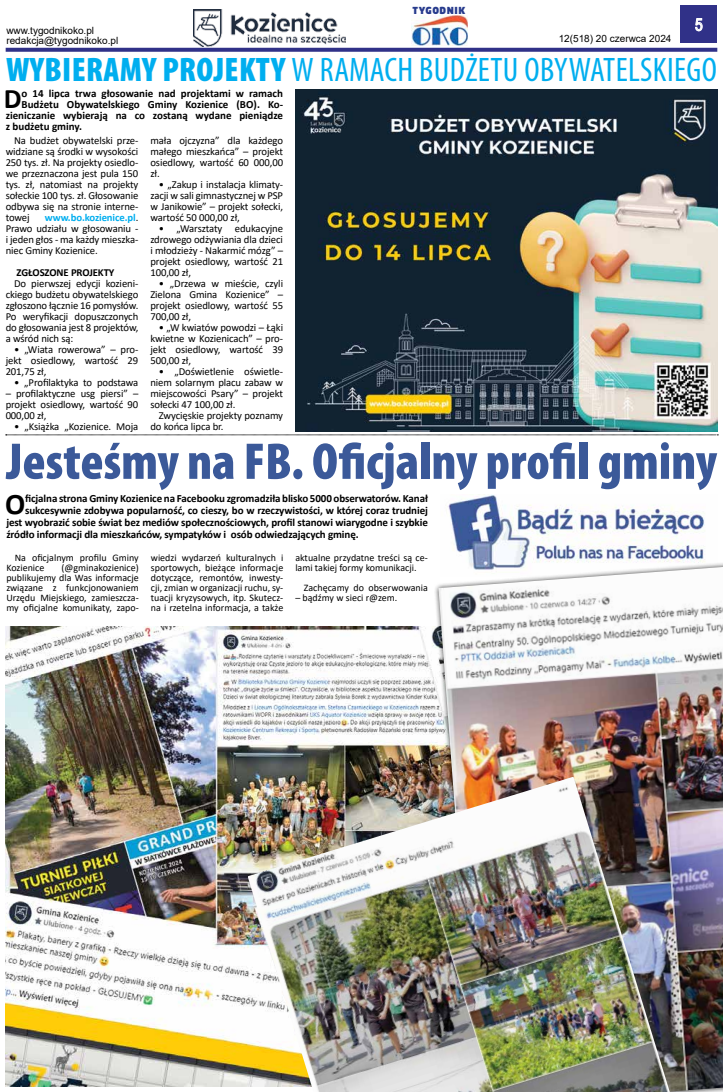
<style>
.page{position:relative;width:723px;height:1092px;background:#fff}
.page>*{position:absolute;margin:0;border:0;box-sizing:border-box;transform-origin:0 0}
.t1{font:900 condensed 52px "Myriad Pro";color:#3b5999}
.t2{font:condensed 34.1px "Myriad Pro";letter-spacing:.01em;color:#00aeef}
.t3{font:700 29.9px "Calibri";color:#000}
.t4{font:700 28.3px "Calibri";color:#000}
.t5{font:17px "Arial Narrow";color:#fff}
.t6{font:700 11px "Calibri";letter-spacing:-.01em;color:#000}
.t7{font:10.7px/11px "Calibri";letter-spacing:-.01em;color:#000;text-align:justify}
.t8{font:700 10.7px "Calibri";letter-spacing:-.01em;color:#000}
.t9{font:10px/10px "Calibri";color:#000}
.t10{font:10px "Arial";color:#000}
.t11{font:900 9.6px "Neo Sans Pro";letter-spacing:.06em;color:#273b8d}
.s1{font-weight:900}
.s2{font-weight:700;color:#00aeef}
</style>
<div class="page">
<div style="left:680px;top:6px;width:37px;height:37px;background:#303188"></div>
<svg style="left:695px;top:18px;width:8px;height:13px"></svg>
<svg style="left:6px;top:48px;width:711px;height:4px;background:#3c3d8f"></svg>
<img style="left:412px;top:16px;width:56px;height:30px">
<img style="left:194px;top:10px;width:151px;height:37px">
<img style="left:295px;top:89px;width:422px;height:342px">
<img style="left:448px;top:494px;width:257px;height:57px">
<svg style="left:6px;top:434px;width:712px;height:1px"></svg>
<img style="left:5px;top:626px;width:428px;height:460px">
<div style="left:433px;top:551px;width:290px;height:540px;background:#000;opacity:.75"></div>
<img style="left:438px;top:567px;width:285px;height:524px">
<img style="left:248px;top:776px;width:422px;height:315px">
<p class="t11" style="left:412px;top:4px;width:55px">TYGODNIK</p>
<p class="t10" style="left:6px;top:23px;width:89px">www.tygodnikoko.pl</p>
<p class="t10" style="left:6px;top:33px;width:113px">redakcja@tygodnikoko.pl</p>
<p class="t10" style="left:559px;top:32px;width:114px">12(518) 20 czerwca 2024</p>
<h3 class="t5" style="left:695px;top:12px;width:9px">5</h3>
<h2 class="t2" style="left:6px;top:51px;width:712px"><span class="s1">WYBIERAMY PROJEKTY</span> W RAMACH BUDŻETU OBYWATELSKIEGO</h2>
<h3 class="t4" style="left:4px;top:79px;width:19px">D</h3>
<p class="t6" style="left:22px;top:86px;width:263px">o 14 lipca trwa głosowanie nad projektami w ramach</p>
<p class="t6" style="left:22px;top:97px;width:263px">Budżetu Obywatelskiego Gminy Kozienice (BO). Ko-</p>
<p class="t6" style="left:6px;top:108px;width:279px">zieniczanie wybierają na co zostaną wydane pieniądze</p>
<p class="t6" style="left:6px;top:119px;width:78px">z budżetu gminy.</p>
<p class="t7" style="left:150px;top:134px;width:134px">mała ojczyzna” dla każdego małego mieszkańca” – projekt osiedlowy, wartość 60 000,00 zł.</p>
<p class="t7" style="left:150px;top:178px;width:134px;text-indent:9px">• „Zakup i instalacja klimaty&shy;zacji w sali gimnastycznej w PSP w Janikowie” – projekt sołecki, wartość 50 000,00 zł,</p>
<p class="t7" style="left:150px;top:222px;width:134px;text-indent:9px">• „Warsztaty edukacyjne zdrowego odżywiania dla dzieci i młodzieży - Nakarmić mózg” – projekt osiedlowy, wartość 21<br>100,00 zł,</p>
<p class="t7" style="left:150px;top:277px;width:134px;text-indent:9px">• „Drzewa w mieście, czyli Zielona Gmina Kozienice” – projekt osiedlowy, wartość 55<br>700,00 zł,</p>
<p class="t7" style="left:150px;top:321px;width:134px;text-indent:9px">• „W kwiatów powodzi – Łąki kwietne w Kozienicach” – pro&shy;jekt osiedlowy, wartość 39<br>500,00 zł,</p>
<p class="t7" style="left:150px;top:365px;width:134px;text-indent:9px">• „Doświetlenie oświetle&shy;niem solarnym placu zabaw w miejscowości Psary” – projekt sołecki 47 100,00 zł.</p>
<p class="t7" style="left:150px;top:409px;width:134px;text-indent:9px">Zwycięskie projekty poznamy do końca lipca br.</p>
<h1 class="t1" style="left:6px;top:432px;width:712px">Jesteśmy na FB. Oficjalny profil gminy</h1>
<h3 class="t3" style="left:5px;top:483px;width:22px">O</h3>
<p class="t6" style="left:25px;top:491px;width:404px">ficjalna strona Gminy Kozienice na Facebooku zgromadziła blisko 5000 obserwatorów. Kanał</p>
<p class="t7" style="left:6px;top:134px;width:134px;text-indent:9px">Na budżet obywatelski prze&shy;widziane są środki w wysokości 250 tys. zł. Na projekty osiedlo&shy;we przeznaczona jest pula 150 tys. zł, natomiast na projekty sołeckie 100 tys. zł. Głosowanie odbywa się na stronie interne&shy;towej</p>
<p class="t7" style="left:6px;top:211px;width:134px;text-indent:39px"><span class="s2">www.bo.kozienice.pl</span>.<br>Prawo udziału w głosowaniu - i jeden głos - ma każdy mieszka&shy;niec Gminy Kozienice.</p>
<p class="t8" style="left:16px;top:264px;width:99px">ZGŁOSZONE PROJEKTY</p>
<p class="t7" style="left:6px;top:277px;width:134px;text-indent:9px">Do pierwszej edycji kozieni&shy;ckiego budżetu obywatelskiego zgłoszono łącznie 16 pomysłów.<br>Po weryfikacji dopuszczonych do głosowania jest 8 projektów, a wśród nich są:</p>
<p class="t7" style="left:6px;top:343px;width:134px;text-indent:9px">• „Wiata rowerowa” – pro&shy;jekt osiedlowy, wartość 29<br>201,75 zł,</p>
<p class="t7" style="left:14px;top:376px;width:126px">• „Profilaktyka to podstawa</p>
<p class="t7" style="left:6px;top:387px;width:134px">– profilaktyczne usg piersi” – projekt osiedlowy, wartość 90<br>000,00 zł,</p>
<p class="t7" style="left:14px;top:420px;width:126px">• „Książka „Kozienice. Moja</p>
<p class="t6" style="left:25px;top:503px;width:404px">sukcesywnie zdobywa popularność, co cieszy, bo w rzeczywistości, w której coraz trudniej</p>
<p class="t6" style="left:6px;top:515px;width:423px">jest wyobrazić sobie świat bez mediów społecznościowych, profil stanowi wiarygodne i szybkie</p>
<p class="t6" style="left:6px;top:527px;width:354px">źródło informacji dla mieszkańców, sympatyków i osób odwiedzających gminę.</p>
<p class="t9" style="left:6px;top:552px;width:134px;text-indent:8px">Na oficjalnym profilu Gminy<br>Kozienice</p>
<p class="t9" style="left:6px;top:562px;width:134px;text-align:justify;text-indent:55px">(@gminakozienice) publikujemy dla Was informacje związane z funkcjonowaniem Urzędu Miejskiego, zamieszcza&shy;my oficjalne komunikaty, zapo-</p>
<p class="t9" style="left:151px;top:552px;width:134px;text-align:justify">wiedzi wydarzeń kulturalnych i sportowych, bieżące informacje dotyczące, remontów, inwesty&shy;cji, zmian w organizacji ruchu, sy&shy;tuacji kryzysowych, itp. Skutecz&shy;na i rzetelna informacja, a także</p>
<p class="t9" style="left:295px;top:552px;width:134px">aktualne przydatne treści są ce&shy;lami takiej formy komunikacji.</p>
<p class="t9" style="left:304px;top:582px;width:125px">Zachęcamy do obserwowania</p>
<p class="t9" style="left:295px;top:592px;width:104px">– bądźmy w sieci r@zem.</p>
</div>
